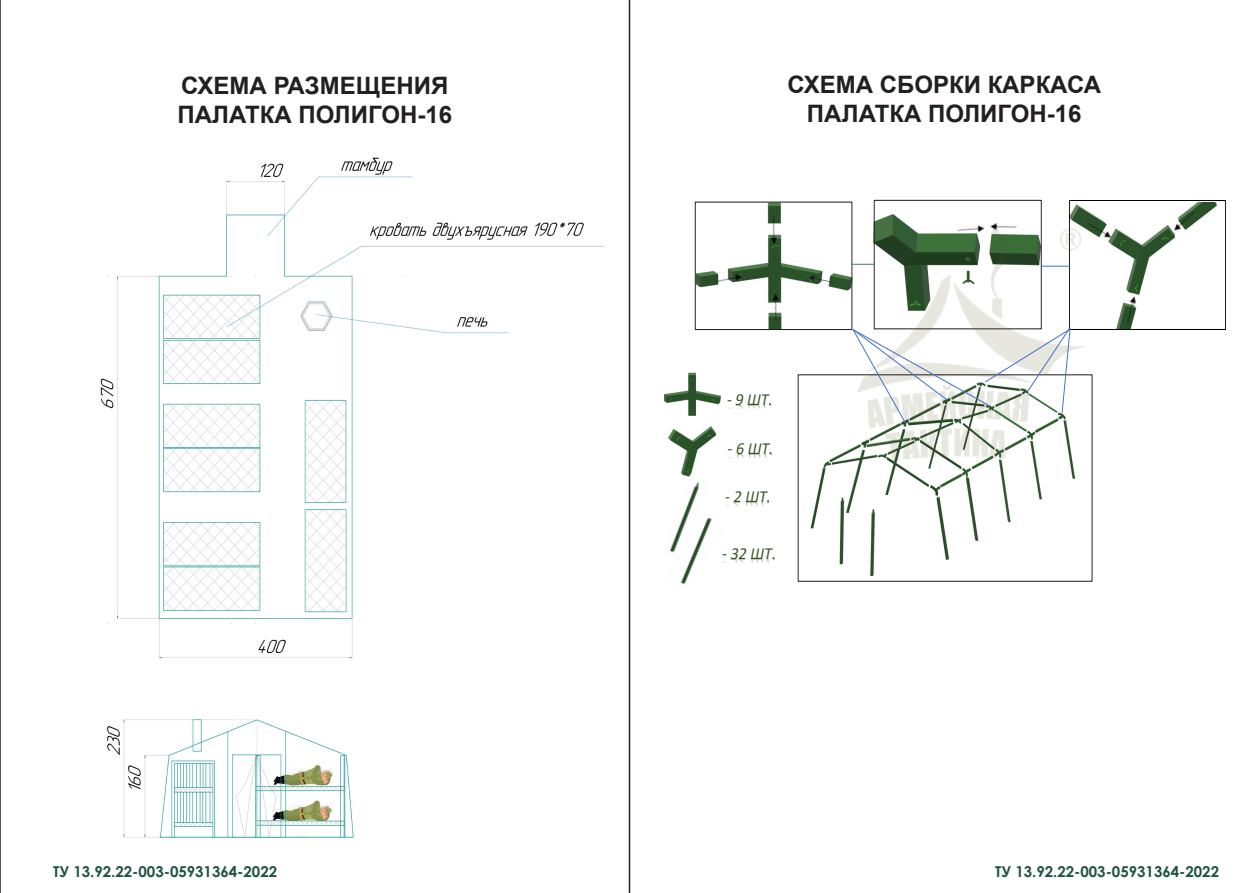
<style>
.page{position:relative;width:1259px;height:893px;background:#fff}
.page>*{position:absolute;margin:0;border:0;box-sizing:border-box;transform-origin:0 0}
.t1{font:700 24px "Arial";color:#231f20}
.t2{font:italic 16.8px "Calibri";letter-spacing:-.005em;color:#385623;scale:.94 1}
.t3{font:700 16.8px "Calibri";color:#231f20;scale:.94 1}
.t4{font:700 15px "Century Gothic";color:#1e553f}
</style>
<div class="page">
<img style="left:100px;top:157px;width:503px;height:681px">
<hr style="left:0;top:0;width:1px;height:893px;background:#231f20">
<hr style="left:629px;top:0;width:1px;height:893px;background:#231f20">
<img style="left:694px;top:201px;width:163px;height:130px">
<img style="left:873px;top:200px;width:169px;height:23px">
<img style="left:1069px;top:200px;width:156px;height:130px">
<img style="left:714px;top:266px;width:34px;height:26px">
<img style="left:762px;top:215px;width:20px;height:36px">
<img style="left:767px;top:286px;width:19px;height:36px">
<img style="left:664px;top:372px;width:57px;height:44px">
<img style="left:668px;top:426px;width:48px;height:48px">
<img style="left:682px;top:474px;width:18px;height:40px">
<img style="left:669px;top:514px;width:43px;height:71px">
<img style="left:810px;top:445px;width:265px;height:131px">
<img style="left:857px;top:223px;width:228px;height:238px">
<img style="left:717px;top:404px;width:48px;height:12px">
<div style="left:695px;top:202px;width:157px;height:128px;border:1px solid #231f20"></div>
<div style="left:797px;top:374px;width:295px;height:208px;border:1px solid #231f20"></div>
<svg style="left:808px;top:275px;width:25px;height:8px"></svg>
<img style="left:983px;top:215px;width:34px;height:20px">
<img style="left:956px;top:219px;width:34px;height:22px">
<img style="left:1166px;top:204px;width:29px;height:35px">
<img style="left:1084px;top:221px;width:34px;height:23px">
<img style="left:1125px;top:290px;width:14px;height:34px">
<svg style="left:852px;top:264px;width:22px;height:1px"></svg>
<svg style="left:1041px;top:266px;width:29px;height:1px"></svg>
<svg style="left:852px;top:327px;width:218px;height:97px"></svg>
<img style="left:728px;top:454px;width:44px;height:5px">
<img style="left:725px;top:502px;width:44px;height:5px">
<img style="left:722px;top:558px;width:53px;height:5px">
<p class="t1" style="left:181px;top:68px;width:268px">СХЕМА РАЗМЕЩЕНИЯ</p>
<p class="t1" style="left:177px;top:97px;width:276px">ПАЛАТКА ПОЛИГОН-16</p>
<p class="t1" style="left:787px;top:68px;width:315px">СХЕМА СБОРКИ КАРКАСА</p>
<p class="t1" style="left:807px;top:96px;width:276px">ПАЛАТКА ПОЛИГОН-16</p>
<p class="t3" style="left:879px;top:113px;width:187px">СХЕМА СБОРКИ КАРКАСА</p>
<p class="t2" style="left:727px;top:388px;width:50px">- 9 ШТ.</p>
<p class="t2" style="left:727px;top:437px;width:50px">- 6 ШТ.</p>
<p class="t2" style="left:725px;top:485px;width:50px">- 2 ШТ.</p>
<p class="t2" style="left:722px;top:542px;width:59px">- 32 ШТ.</p>
<p class="t4" style="left:53px;top:860px;width:225px">ТУ 13.92.22-003-05931364-2022</p>
<p class="t4" style="left:995px;top:860px;width:225px">ТУ 13.92.22-003-05931364-2022</p>
</div>
